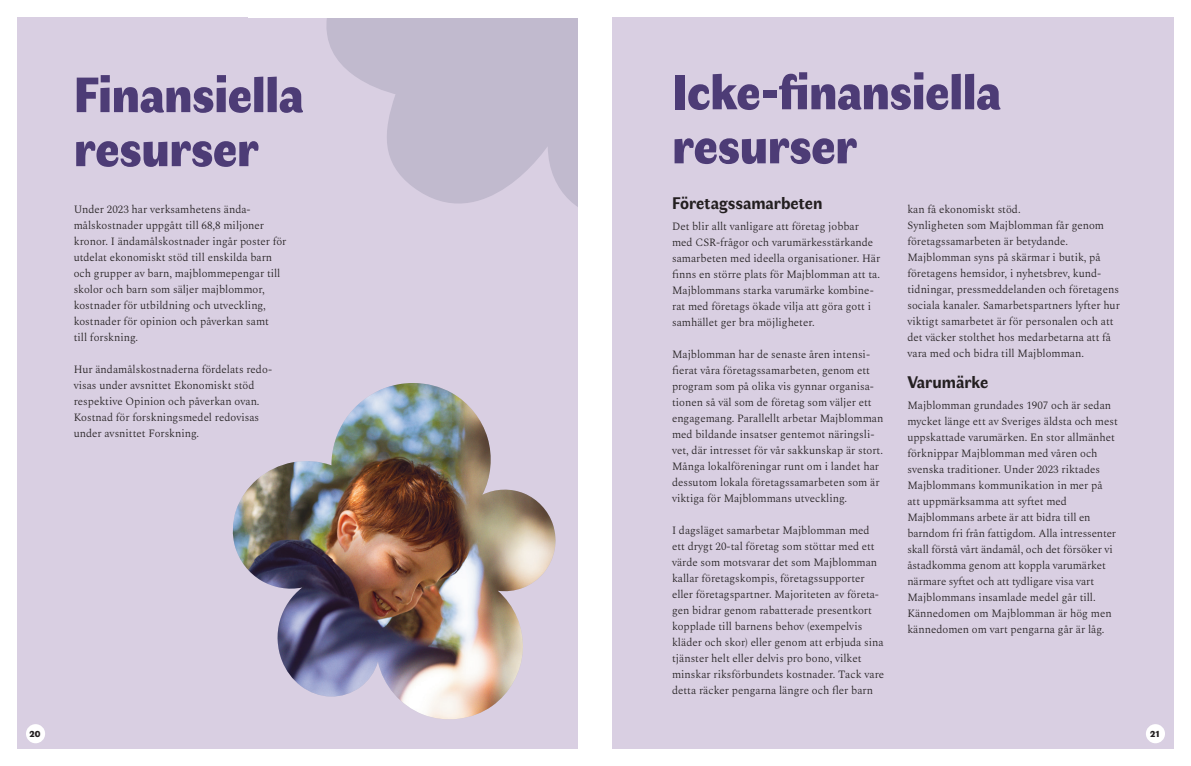
<style>
.page{position:relative;width:1191px;height:766px;background:#fff}
.page>*{position:absolute;margin:0;border:0;box-sizing:border-box;transform-origin:0 0}
._2_Purple_Faune_Bold_50{font:900 50px/54px "Faune Display";letter-spacing:-.01em;color:#4d3c76}
.t1{font:700 17px "Faune Text";color:#231f20}
.t2{font:300 11px/16px "Spectral";color:#231f20}
.t3{font:900 9px "Faune Display";color:#231f20}
</style>
<div class="page">
<div style="left:17px;top:17px;width:561px;height:731px;background:#d9cfe2"></div>
<img style="left:232px;top:383px;width:324px;height:336px">
<svg style="left:310px;top:17px;width:268px;height:190px;fill:#c1bace"></svg>
<div style="left:612px;top:17px;width:562px;height:731px;background:#d9cfe2"></div>
<div style="left:1145px;top:724px;width:20px;height:19px;background:#fff;border-radius:50%"></div>
<div style="left:26px;top:724px;width:19px;height:19px;background:#fff;border-radius:50%"></div>
<p class="_2_Purple_Faune_Bold_50" style="left:74px;top:64px;width:231px">Finansiella resurser</p>
<p class="_2_Purple_Faune_Bold_50" style="left:672px;top:61px;width:330px">Icke-finansiella</p>
<p class="_2_Purple_Faune_Bold_50" style="left:672px;top:115px;width:186px">resurser</p>
<p class="t2" style="left:74px;top:200px;width:214px">Under 2023 har verksamhetens ända&shy;målskostnader uppgått till 68,8 miljoner kronor. I ändamålskostnader ingår poster för utdelat ekonomiskt stöd till enskilda barn och grupper av barn, majblommepengar till skolor och barn som säljer majblommor, kostnader för utbildning och utveckling, kostnader för opinion och påverkan samt<br>till forskning.</p>
<p class="t2" style="left:74px;top:360px;width:200px">Hur ändamålskostnaderna fördelats redo&shy;visas under avsnittet Ekonomiskt stöd respektive Opinion och påverkan ovan.<br>Kostnad för forskningsmedel redovisas under avsnittet Forskning.</p>
<p class="t1" style="left:672px;top:191px;width:152px">Företagssamarbeten</p>
<p class="t2" style="left:672px;top:217px;width:210px">Det blir allt vanligare att företag jobbar med CSR-frågor och varumärkesstärkande samarbeten med ideella organisationer. Här finns en större plats för Majblomman att ta.<br>Majblommans starka varumärke kombine&shy;rat med företags ökade vilja att göra gott i samhället ger bra möjligheter.</p>
<p class="t2" style="left:672px;top:345px;width:213px">Majblomman har de senaste åren intensi&shy;fierat våra företagssamarbeten, genom ett program som på olika vis gynnar organisa&shy;tionen så väl som de företag som väljer ett engagemang. Parallellt arbetar Majblomman med bildande insatser gentemot näringsli&shy;vet, där intresset för vår sakkunskap är stort.<br>Många lokalföreningar runt om i landet har dessutom lokala företagssamarbeten som är viktiga för Majblommans utveckling.</p>
<p class="t2" style="left:672px;top:521px;width:214px">I dagsläget samarbetar Majblomman med ett drygt 20-tal företag som stöttar med ett värde som motsvarar det som Majblomman kallar företagskompis, företagssupporter eller företagspartner. Majoriteten av företa&shy;gen bidrar genom rabatterade presentkort kopplade till barnens behov (exempelvis kläder och skor) eller genom att erbjuda sina tjänster helt eller delvis pro bono, vilket minskar riksförbundets kostnader. Tack vare detta räcker pengarna längre och fler barn</p>
<p class="t2" style="left:907px;top:200px;width:115px">kan få ekonomiskt stöd.</p>
<p class="t2" style="left:907px;top:216px;width:214px">Synligheten som Majblomman får genom företagssamarbeten är betydande.<br>Majblomman syns på skärmar i butik, på företagens hemsidor, i nyhetsbrev, kund&shy;tidningar, pressmeddelanden och företagens sociala kanaler. Samarbetspartners lyfter hur viktigt samarbetet är för personalen och att det väcker stolthet hos medarbetarna att få vara med och bidra till Majblomman.</p>
<p class="t1" style="left:907px;top:370px;width:82px">Varumärke</p>
<p class="t2" style="left:907px;top:396px;width:212px">Majblomman grundades 1907 och är sedan mycket länge ett av Sveriges äldsta och mest uppskattade varumärken. En stor allmänhet förknippar Majblomman med våren och svenska traditioner. Under 2023 riktades Majblommans kommunikation in mer på att uppmärksamma att syftet med Majblommans arbete är att bidra till en barndom fri från fattigdom. Alla intressenter skall förstå vårt ändamål, och det försöker vi åstadkomma genom att koppla varumärket närmare syftet och att tydligare visa vart Majblommans insamlade medel går till.<br>Kännedomen om Majblomman är hög men kännedomen om vart pengarna går är låg.</p>
<p class="t3" style="left:30px;top:727px;width:12px">20</p>
<p class="t3" style="left:1150px;top:727px;width:11px">21</p>
</div>
